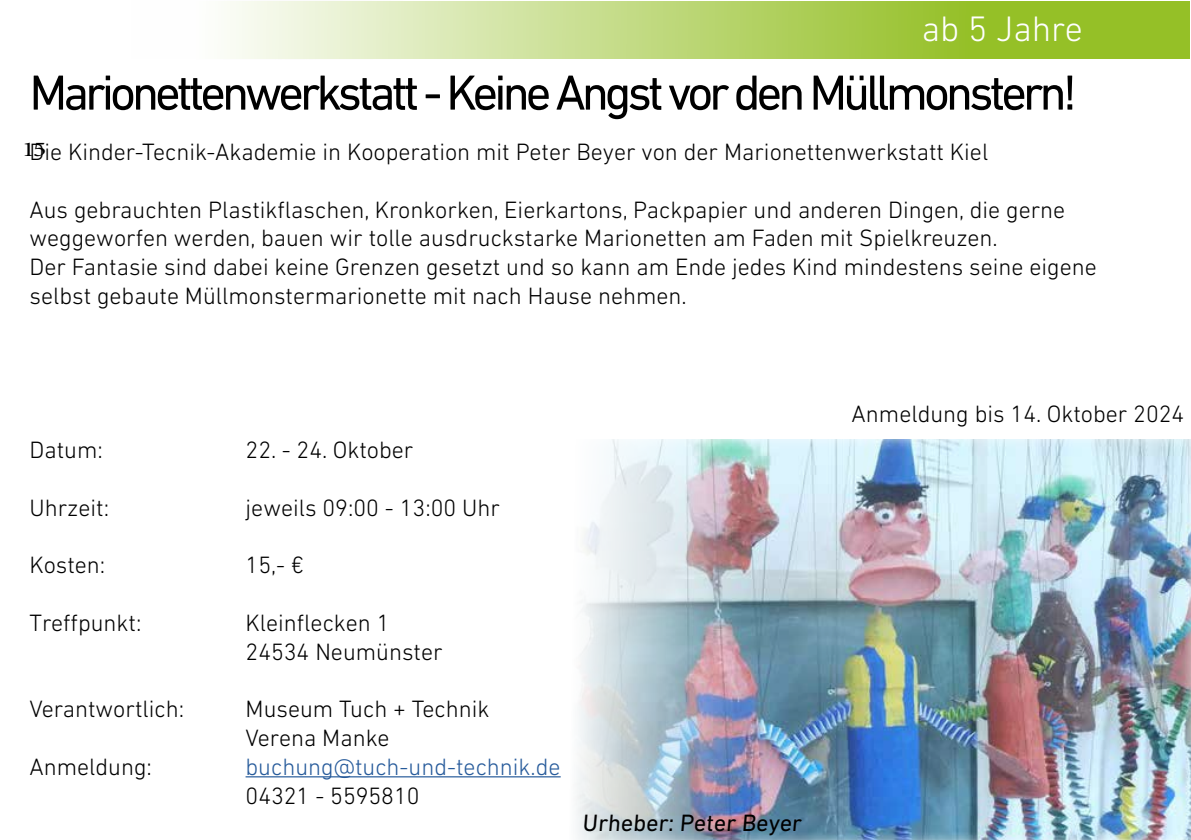
<style>
.page{position:relative;width:1191px;height:840px;background:#fff}
.page>*{position:absolute;margin:0;border:0;box-sizing:border-box;transform-origin:0 0}
.t1{font:50px "DIN Next LT Pro";letter-spacing:-.08em;color:#000}
.t2{font:300 36px "DIN Next LT Pro";color:#fff}
.t3{font:300 24px/28.8px "DIN Next LT Pro";color:#000}
.t4{font:300 24px "DIN Next LT Pro";color:#275b9b}
.t5{font:24px "DIN Next LT Pro";color:#000}
.t6{font:21px "Minion Pro";color:#000;scale:1.33 1}
</style>
<div class="page">
<hr style="left:245px;top:775px;width:315px;height:2px;background:#275b9b">
<svg style="left:227px;top:1px;width:963px;height:58px"></svg>
<div style="left:526px;top:438px;width:665px;height:401px;background:#fff;opacity:.75"></div>
<h2 class="t2" style="left:921px;top:8px;width:163px">ab 5 Jahre</h2>
<h1 class="t1" style="left:29px;top:64px;width:1049px">Marionettenwerkstatt - Keine Angst vor den Müllmonstern!</h1>
<p class="t3" style="left:29px;top:137px;width:960px">Die Kinder-Tecnik-Akademie in Kooperation mit Peter Beyer von der Marionettenwerkstatt Kiel</p>
<p class="t3" style="left:29px;top:195px;width:1069px">Aus gebrauchten Plastikflaschen, Kronkorken, Eierkartons, Packpapier und anderen Dingen, die gerne weggeworfen werden, bauen wir tolle ausdruckstarke Marionetten am Faden mit Spielkreuzen.<br>Der Fantasie sind dabei keine Grenzen gesetzt und so kann am Ende jedes Kind mindestens seine eigene selbst gebaute Müllmonstermarionette mit nach Hause nehmen.</p>
<p class="t6" style="left:24px;top:135px;width:18px">15</p>
<p class="t3" style="left:29px;top:435px;width:75px">Datum:</p>
<p class="t3" style="left:245px;top:435px;width:169px">22. - 24. Oktober</p>
<p class="t3" style="left:29px;top:492px;width:81px">Uhrzeit:</p>
<p class="t3" style="left:245px;top:492px;width:256px">jeweils 09:00 - 13:00 Uhr</p>
<p class="t3" style="left:29px;top:550px;width:77px">Kosten:</p>
<p class="t3" style="left:245px;top:550px;width:60px">15,- €</p>
<p class="t3" style="left:29px;top:607px;width:113px">Treffpunkt:</p>
<p class="t3" style="left:245px;top:607px;width:199px">Kleinflecken 1<br>24534 Neumünster</p>
<p class="t3" style="left:29px;top:694px;width:156px">Verantwortlich:</p>
<p class="t3" style="left:245px;top:694px;width:245px">Museum Tuch + Technik<br>Verena Manke</p>
<p class="t3" style="left:29px;top:751px;width:124px">Anmeldung:</p>
<p class="t4" style="left:245px;top:752px;width:317px">buchung@tuch-und-technik.de</p>
<p class="t3" style="left:245px;top:780px;width:175px">04321 - 5595810</p>
<p class="t5" style="left:582px;top:808px;width:223px">Urheber: Peter Beyer</p>
<p class="t3" style="left:851px;top:399px;width:334px">Anmeldung bis 14. Oktober 2024</p>
</div>
